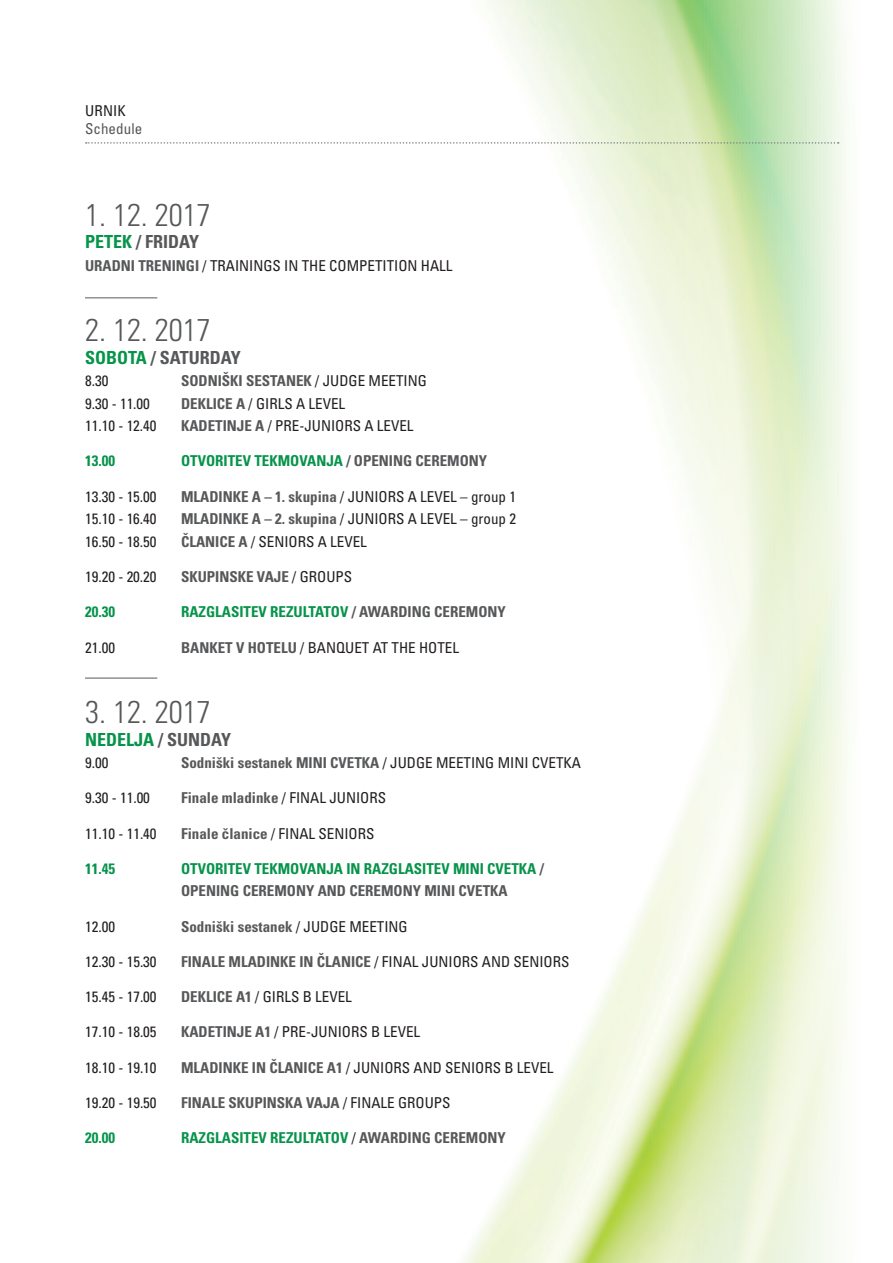
<style>
.page{position:relative;width:893px;height:1263px;background:#fff}
.page>*{position:absolute;margin:0;border:0;box-sizing:border-box;transform-origin:0 0}
.t1{font:300 31.5px "Univers Condensed OT";color:#57585a}
.t2{font:700 18px "Univers Condensed OT";color:#57585a}
.t3{font:700 18px "Univers Condensed OT";color:#06934a}
.t4{font:15px "Univers Condensed OT";color:#231f20}
.t5{font:700 15px "Univers Condensed OT";color:#57585a}
.t6{font:700 15px/22.5px "Univers Condensed OT";color:#06934a}
.t7{font:15px "Univers Condensed OT";letter-spacing:.005em;color:#57585a}
.s1{color:#06934a}
.s2{font-weight:700;color:#57585a}
.s3{font-weight:400;color:#231f20}
.s4{color:#57585a}
</style>
<div class="page">
<img style="left:462px;top:0;width:387px;height:1263px">
<svg style="left:86px;top:142px;width:753px;height:2px"></svg>
<hr style="left:85px;top:297px;width:72px;height:1px;background:#57585a">
<hr style="left:85px;top:678px;width:72px;height:1px;background:#57585a">
<p class="t4" style="left:85px;top:101px;width:42px">URNIK</p>
<p class="t7" style="left:85px;top:119px;width:59px">Schedule</p>
<h1 class="t1" style="left:85px;top:196px;width:127px">1. 12. 2017</h1>
<p class="t2" style="left:85px;top:231px;width:116px"><span class="s1">PETEK</span> / FRIDAY</p>
<p class="t4" style="left:85px;top:256px;width:369px"><span class="s2">URADNI TRENINGI</span> / TRAININGS IN THE COMPETITION HALL</p>
<h1 class="t1" style="left:85px;top:311px;width:127px">2. 12. 2017</h1>
<p class="t2" style="left:85px;top:346px;width:157px"><span class="s1">SOBOTA</span> / SATURDAY</p>
<p class="t4" style="left:85px;top:371px;width:25px">8.30</p>
<p class="t5" style="left:181px;top:372px;width:247px">SODNIŠKI SESTANEK <span class="s3">/ JUDGE MEETING</span></p>
<p class="t4" style="left:85px;top:394px;width:66px">9.30 - 11.00</p>
<p class="t4" style="left:181px;top:394px;width:166px"><span class="s2">DEKLICE A</span> / GIRLS A LEVEL</p>
<p class="t4" style="left:85px;top:416px;width:73px">11.10 - 12.40</p>
<p class="t4" style="left:181px;top:416px;width:234px"><span class="s2">KADETINJE A</span> / PRE-JUNIORS A LEVEL</p>
<p class="t6" style="left:85px;top:450px;width:31px">13.00</p>
<p class="t6" style="left:181px;top:450px;width:308px">OTVORITEV TEKMOVANJA <span class="s4">/ OPENING CEREMONY</span></p>
<p class="t4" style="left:85px;top:487px;width:73px">13.30 - 15.00</p>
<p class="t4" style="left:181px;top:487px;width:336px"><span class="s2">MLADINKE A – 1. skupina</span> / JUNIORS A LEVEL – group 1</p>
<p class="t4" style="left:85px;top:509px;width:73px">15.10 - 16.40</p>
<p class="t4" style="left:181px;top:509px;width:336px"><span class="s2">MLADINKE A – 2. skupina</span> / JUNIORS A LEVEL – group 2</p>
<p class="t4" style="left:85px;top:532px;width:73px">16.50 - 18.50</p>
<p class="t4" style="left:181px;top:532px;width:187px"><span class="s2">ČLANICE A</span> / SENIORS A LEVEL</p>
<p class="t4" style="left:85px;top:567px;width:73px">19.20 - 20.20</p>
<p class="t5" style="left:181px;top:567px;width:173px">SKUPINSKE VAJE <span class="s3">/ GROUPS</span></p>
<p class="t6" style="left:85px;top:601px;width:31px">20.30</p>
<p class="t6" style="left:181px;top:601px;width:326px">RAZGLASITEV REZULTATOV <span class="s4">/ AWARDING CEREMONY</span></p>
<p class="t4" style="left:85px;top:638px;width:31px">21.00</p>
<p class="t4" style="left:181px;top:638px;width:280px"><span class="s2">BANKET V HOTELU</span> / BANQUET AT THE HOTEL</p>
<h1 class="t1" style="left:85px;top:693px;width:127px">3. 12. 2017</h1>
<p class="t3" style="left:85px;top:728px;width:148px">NEDELJA <span class="s4">/ SUNDAY</span></p>
<p class="t4" style="left:85px;top:753px;width:25px">9.00</p>
<p class="t5" style="left:181px;top:753px;width:402px">Sodniški sestanek MINI CVETKA <span class="s3">/ JUDGE MEETING MINI CVETKA</span></p>
<p class="t4" style="left:85px;top:788px;width:66px">9.30 - 11.00</p>
<p class="t5" style="left:181px;top:789px;width:207px">Finale mladinke <span class="s3">/ FINAL JUNIORS</span></p>
<p class="t4" style="left:85px;top:824px;width:73px">11.10 - 11.40</p>
<p class="t5" style="left:181px;top:824px;width:195px">Finale članice <span class="s3">/ FINAL SENIORS</span></p>
<p class="t6" style="left:85px;top:857px;width:31px">11.45</p>
<p class="t6" style="left:181px;top:857px;width:364px">OTVORITEV TEKMOVANJA IN RAZGLASITEV MINI CVETKA <span class="s4">/<br>OPENING CEREMONY AND CEREMONY MINI CVETKA</span></p>
<p class="t4" style="left:85px;top:917px;width:31px">12.00</p>
<p class="t5" style="left:181px;top:917px;width:228px">Sodniški sestanek <span class="s3">/ JUDGE MEETING</span></p>
<p class="t4" style="left:85px;top:952px;width:73px">12.30 - 15.30</p>
<p class="t5" style="left:181px;top:952px;width:390px">FINALE MLADINKE IN ČLANICE <span class="s3">/ FINAL JUNIORS AND SENIORS</span></p>
<p class="t4" style="left:85px;top:987px;width:73px">15.45 - 17.00</p>
<p class="t4" style="left:181px;top:987px;width:172px"><span class="s2">DEKLICE A1</span> / GIRLS B LEVEL</p>
<p class="t4" style="left:85px;top:1022px;width:73px">17.10 - 18.05</p>
<p class="t4" style="left:181px;top:1022px;width:241px"><span class="s2">KADETINJE A1</span> / PRE-JUNIORS B LEVEL</p>
<p class="t4" style="left:85px;top:1058px;width:73px">18.10 - 19.10</p>
<p class="t4" style="left:181px;top:1058px;width:374px"><span class="s2">MLADINKE IN ČLANICE A1</span> / JUNIORS AND SENIORS B LEVEL</p>
<p class="t4" style="left:85px;top:1093px;width:73px">19.20 - 19.50</p>
<p class="t5" style="left:181px;top:1093px;width:271px">FINALE SKUPINSKA VAJA <span class="s3">/ FINALE GROUPS</span></p>
<p class="t6" style="left:85px;top:1126px;width:31px">20.00</p>
<p class="t6" style="left:181px;top:1126px;width:326px">RAZGLASITEV REZULTATOV <span class="s3">/</span> <span class="s4">AWARDING CEREMONY</span></p>
</div>
